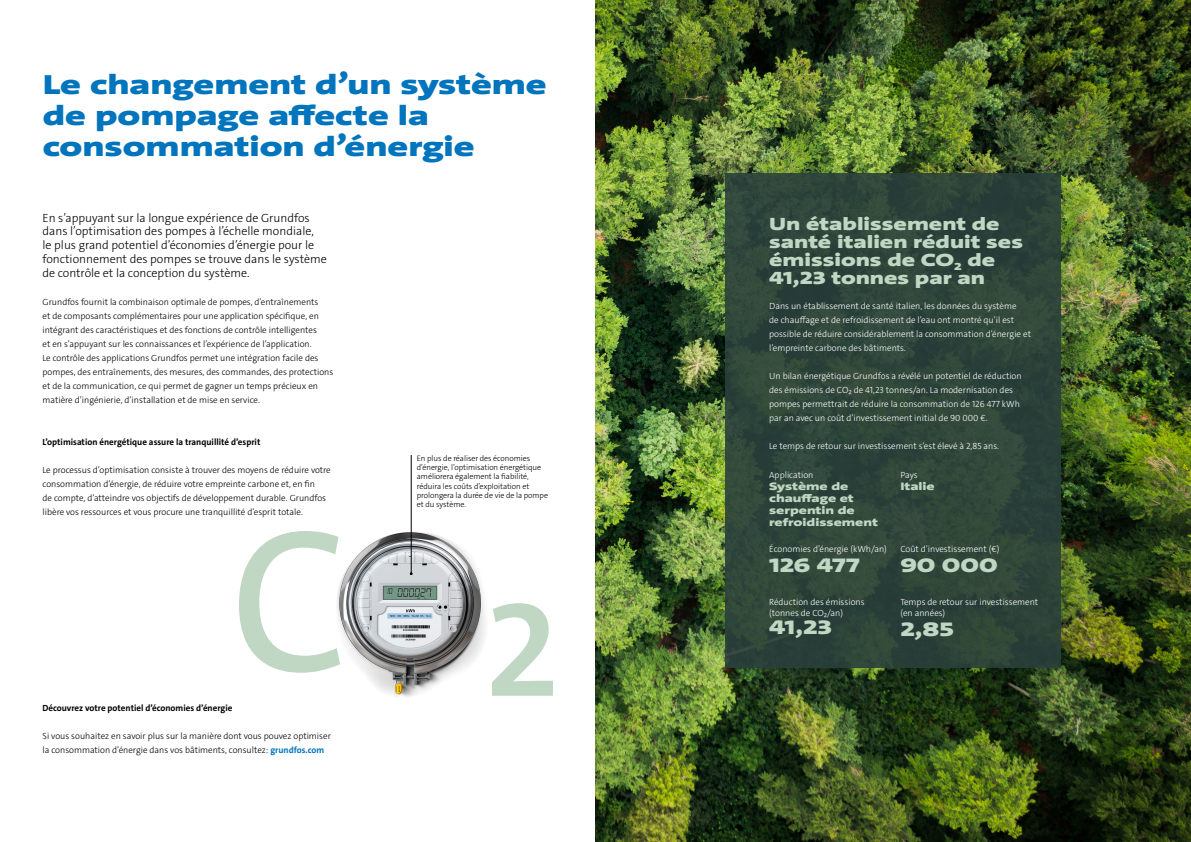
<style>
.page{position:relative;width:1191px;height:842px;background:#fff}
.page>*{position:absolute;margin:0;border:0;box-sizing:border-box;transform-origin:0 0}
.t1{font:900 28px/31px "Grundfos The Sans Extd";color:#0074bc}
.t2{font:900 20px "Grundfos The Sans Extd";color:#c0d7c4}
.t3{font:900 18px/18px "Grundfos The Sans Extd";color:#c0d7c4}
.t4{font:300 12px/13.8px "Grundfos The Sans";color:#000}
.t5{font:900 11px/12px "Grundfos The Sans Extd";color:#c0d7c4}
.t6{font:300 9px/14px "Grundfos The Sans";color:#000}
.t7{font:300 9px/14px "Grundfos The Sans";color:#fff}
.t8{font:700 9px "Grundfos The Sans";color:#000}
.t9{font:300 8px/9.2px "Grundfos The Sans";letter-spacing:-.005em;color:#000}
.s1{font-weight:700;color:#0074bc}
</style>
<div class="page">
<img style="left:595px;top:0;width:596px;height:842px">
<svg style="left:239px;top:531px;width:314px;height:165px"></svg>
<hr style="left:411px;top:455px;width:1px;height:119px;background:#000">
<div style="left:725px;top:174px;width:336px;height:494px;background:#2a403c"></div>
<h1 class="t1" style="left:43px;top:69px;width:505px">Le changement d’un système de pompage affecte la consommation d’énergie</h1>
<p class="t4" style="left:43px;top:211px;width:286px">En s’appuyant sur la longue expérience de Grundfos dans l’optimisation des pompes à l’échelle mondiale,<br>le plus grand potentiel d’économies d’énergie pour le fonctionnement des pompes se trouve dans le système de contrôle et la conception du système.</p>
<p class="t6" style="left:43px;top:295px;width:292px">Grundfos fournit la combinaison optimale de pompes, d’entraînements<br>et de composants complémentaires pour une application spécifique, en intégrant des caractéristiques et des fonctions de contrôle intelligentes<br>et en s’appuyant sur les connaissances et l’expérience de l’application.<br>Le contrôle des applications Grundfos permet une intégration facile des pompes, des entraînements, des mesures, des commandes, des protections et de la communication, ce qui permet de gagner un temps précieux en matière d’ingénierie, d’installation et de mise en service.</p>
<p class="t8" style="left:43px;top:436px;width:219px">L’optimisation énergétique assure la tranquillité d’esprit</p>
<p class="t6" style="left:43px;top:463px;width:290px">Le processus d’optimisation consiste à trouver des moyens de réduire votre consommation d’énergie, de réduire votre empreinte carbone et, en fin<br>de compte, d’atteindre vos objectifs de développement durable. Grundfos libère vos ressources et vous procure une tranquillité d’esprit totale.</p>
<p class="t8" style="left:43px;top:702px;width:191px">Découvrez votre potentiel d’économies d’énergie</p>
<p class="t6" style="left:43px;top:729px;width:290px">Si vous souhaitez en savoir plus sur la manière dont vous pouvez optimiser la consommation d’énergie dans vos bâtiments, consultez: <span class="s1">grundfos.com</span></p>
<p class="t9" style="left:417px;top:454px;width:133px">En plus de réaliser des économies d’énergie, l’optimisation énergétique améliorera également la fiabilité, réduira les coûts d’exploitation et prolongera la durée de vie de la pompe et du système.</p>
<h3 class="t3" style="left:769px;top:215px;width:255px">Un établissement de santé italien réduit ses émissions de CO<sub>2</sub> de<br>41,23 tonnes par an</h3>
<p class="t7" style="left:769px;top:299px;width:263px">Dans un établissement de santé italien, les données du système<br>de chauffage et de refroidissement de l’eau ont montré qu’il est possible de réduire considérablement la consommation d’énergie et l’empreinte carbone des bâtiments.</p>
<p class="t7" style="left:769px;top:369px;width:254px">Un bilan énergétique Grundfos a révélé un potentiel de réduction des émissions de CO₂ de 41,23 tonnes/an. La modernisation des pompes permettrait de réduire la consommation de 126 477 kWh par an avec un coût d’investissement initial de 90 000 €.</p>
<p class="t7" style="left:769px;top:439px;width:231px">Le temps de retour sur investissement s’est élevé à 2,85 ans.</p>
<p class="t7" style="left:769px;top:468px;width:46px">Application</p>
<p class="t5" style="left:769px;top:480px;width:110px">Système de chauffage et serpentin de refroidissement</p>
<p class="t7" style="left:769px;top:542px;width:119px">Économies d’énergie (kWh/an)</p>
<h2 class="t2" style="left:769px;top:552px;width:92px">126 477</h2>
<p class="t7" style="left:769px;top:596px;width:97px;line-height:11px">Réduction des émissions (tonnes de CO₂/an)</p>
<h2 class="t2" style="left:769px;top:614px;width:64px">41,23</h2>
<p class="t7" style="left:900px;top:468px;width:19px">Pays</p>
<p class="t5" style="left:900px;top:480px;width:36px">Italie</p>
<p class="t7" style="left:900px;top:542px;width:101px">Coût d’investissement (€)</p>
<h2 class="t2" style="left:900px;top:552px;width:99px">90 000</h2>
<p class="t7" style="left:900px;top:596px;width:139px;line-height:11px">Temps de retour sur investissement (en années)</p>
<h2 class="t2" style="left:900px;top:616px;width:55px">2,85</h2>
</div>
